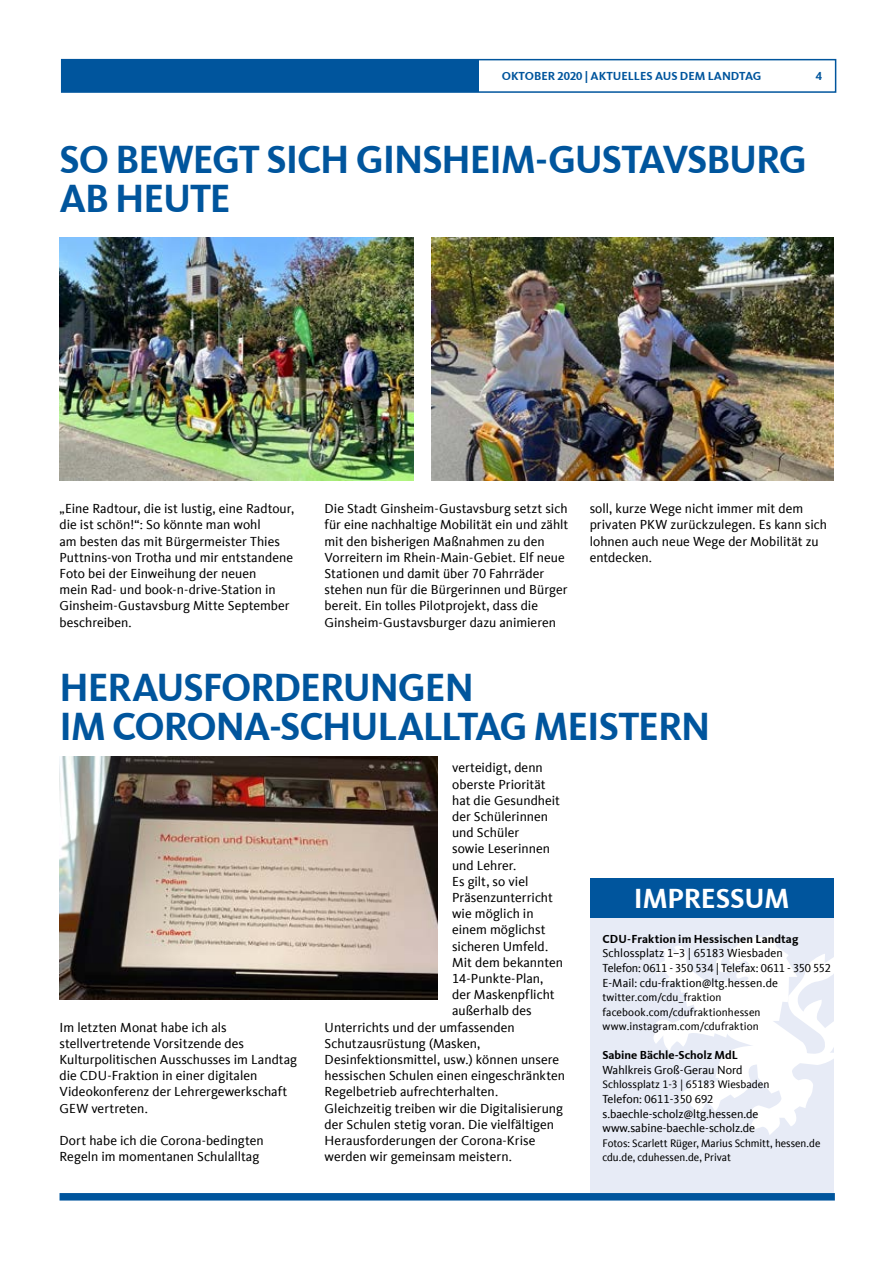
<style>
.page{position:relative;width:893px;height:1263px;background:#fff}
.page>*{position:absolute;margin:0;border:0;box-sizing:border-box;transform-origin:0 0}
.t1{font:700 40.5px/39px "CDU Kievit Tab";letter-spacing:-.03em;color:#00559d}
.t2{font:700 28.5px "CDU Kievit Tab";letter-spacing:-.01em;color:#fff}
.t3{font:13.5px/16.2px "CDU Kievit Tab";color:#000}
.t4{font:12px/14.5px "CDU Kievit Tab";color:#000}
.t5{font:700 12px "CDU Kievit Tab";letter-spacing:.005em;color:#000}
.t6{font:700 12px "CDU Kievit Tab";color:#00559d}
.t7{font:11.25px/14.5px "CDU Kievit Tab";color:#000}
</style>
<div class="page">
<div style="left:590px;top:886px;width:243px;height:307px;background:#e7ebf6"></div>
<div style="left:60px;top:1193px;width:775px;height:7px;background:#00559d"></div>
<div style="left:61px;top:59px;width:775px;height:34px;border:2px solid #00559d"></div>
<div style="left:62px;top:59px;width:417px;height:33px;background:#00559d"></div>
<svg style="left:653px;top:934px;width:181px;height:201px"></svg>
<div style="left:590px;top:878px;width:243px;height:40px;background:#00559d"></div>
<img style="left:432px;top:238px;width:401px;height:243px">
<img style="left:60px;top:238px;width:353px;height:243px">
<img style="left:60px;top:756px;width:378px;height:243px">
<p class="t6" style="left:502px;top:69px;width:261px">OKTOBER 2020 | AKTUELLES AUS DEM LANDTAG</p>
<p class="t6" style="left:816px;top:69px;width:8px">4</p>
<h1 class="t1" style="left:60px;top:140px;width:749px">SO BEWEGT SICH GINSHEIM-GUSTAVSBURG<br>AB HEUTE</h1>
<p class="t3" style="left:60px;top:501px;width:236px">„Eine Radtour, die ist lustig, eine Radtour, die ist schön!“: So könnte man wohl<br>am besten das mit Bürgermeister Thies Puttnins-von Trotha und mir entstandene Foto bei der Einweihung der neuen<br>mein Rad- und book-n-drive-Station in Ginsheim-Gustavsburg Mitte September beschreiben.</p>
<p class="t3" style="left:325px;top:501px;width:245px">Die Stadt Ginsheim-Gustavsburg setzt sich für eine nachhaltige Mobilität ein und zählt mit den bisherigen Maßnahmen zu den Vorreitern im Rhein-Main-Gebiet. Elf neue Stationen und damit über 70 Fahrräder stehen nun für die Bürgerinnen und Bürger bereit. Ein tolles Pilotprojekt, dass die Ginsheim-Gustavsburger dazu animieren</p>
<p class="t3" style="left:590px;top:501px;width:239px">soll, kurze Wege nicht immer mit dem privaten PKW zurückzulegen. Es kann sich lohnen auch neue Wege der Mobilität zu entdecken.</p>
<h1 class="t1" style="left:60px;top:668px;width:652px">HERAUSFORDERUNGEN<br>IM CORONA-SCHULALLTAG MEISTERN</h1>
<p class="t3" style="left:60px;top:1019px;width:239px">Im letzten Monat habe ich als stellvertretende Vorsitzende des Kulturpolitischen Ausschusses im Landtag die CDU-Fraktion in einer digitalen Videokonferenz der Lehrergewerkschaft GEW vertreten.</p>
<p class="t3" style="left:60px;top:1132px;width:206px">Dort habe ich die Corona-bedingten<br>Regeln im momentanen Schulalltag</p>
<p class="t3" style="left:452px;top:760px;width:92px">verteidigt, denn</p>
<p class="t3" style="left:452px;top:776px;width:95px">oberste Priorität</p>
<p class="t3" style="left:452px;top:792px;width:109px">hat die Gesundheit</p>
<p class="t3" style="left:452px;top:808px;width:98px">der Schülerinnen</p>
<p class="t3" style="left:452px;top:825px;width:69px">und Schüler</p>
<p class="t3" style="left:452px;top:841px;width:99px">sowie Leserinnen</p>
<p class="t3" style="left:452px;top:857px;width:66px">und Lehrer.</p>
<p class="t3" style="left:452px;top:873px;width:78px">Es gilt, so viel</p>
<p class="t3" style="left:452px;top:889px;width:102px">Präsenzunterricht</p>
<p class="t3" style="left:452px;top:906px;width:83px">wie möglich in</p>
<p class="t3" style="left:452px;top:922px;width:95px">einem möglichst</p>
<p class="t3" style="left:452px;top:938px;width:98px">sicheren Umfeld.</p>
<p class="t3" style="left:452px;top:954px;width:112px">Mit dem bekannten</p>
<p class="t3" style="left:452px;top:970px;width:93px">14-Punkte-Plan,</p>
<p class="t3" style="left:452px;top:987px;width:104px">der Maskenpflicht</p>
<p class="t3" style="left:452px;top:1003px;width:81px">außerhalb des</p>
<p class="t3" style="left:325px;top:1019px;width:192px">Unterrichts und der umfassenden</p>
<p class="t3" style="left:325px;top:1035px;width:157px">Schutzausrüstung (Masken,</p>
<p class="t3" style="left:325px;top:1051px;width:236px">Desinfektionsmittel, usw.) können unsere</p>
<p class="t3" style="left:325px;top:1068px;width:242px">hessischen Schulen einen eingeschränkten</p>
<p class="t3" style="left:325px;top:1084px;width:175px">Regelbetrieb aufrechterhalten.</p>
<p class="t3" style="left:325px;top:1100px;width:240px">Gleichzeitig treiben wir die Digitalisierung</p>
<p class="t3" style="left:325px;top:1116px;width:231px">der Schulen stetig voran. Die vielfältigen</p>
<p class="t3" style="left:325px;top:1132px;width:212px">Herausforderungen der Corona-Krise</p>
<p class="t3" style="left:325px;top:1149px;width:189px">werden wir gemeinsam meistern.</p>
<h2 class="t2" style="left:634px;top:882px;width:157px">IMPRESSUM</h2>
<p class="t5" style="left:602px;top:932px;width:198px">CDU-Fraktion im Hessischen Landtag</p>
<p class="t4" style="left:602px;top:946px;width:230px">Schlossplatz 1–3 | 65183 Wiesbaden<br>Telefon: 0611 - 350 534 | Telefax: 0611 - 350 552<br>E-Mail: cdu-fraktion@ltg.hessen.de</p>
<p class="t7" style="left:602px;top:990px;width:160px">twitter.com/cdu_fraktion facebook.com/cdufraktionhessen www.instagram.com/cdufraktion</p>
<p class="t5" style="left:602px;top:1048px;width:137px">Sabine Bächle-Scholz MdL</p>
<p class="t4" style="left:602px;top:1063px;width:142px">Wahlkreis Groß-Gerau Nord</p>
<p class="t7" style="left:602px;top:1077px;width:168px">Schlossplatz 1-3 | 65183 Wiesbaden</p>
<p class="t4" style="left:602px;top:1092px;width:158px">Telefon: 0611-350 692 s.baechle-scholz@ltg.hessen.de www.sabine-baechle-scholz.de</p>
<p class="t7" style="left:602px;top:1136px;width:220px">Fotos: Scarlett Rüger, Marius Schmitt, hessen.de cdu.de, cduhessen.de, Privat</p>
</div>
